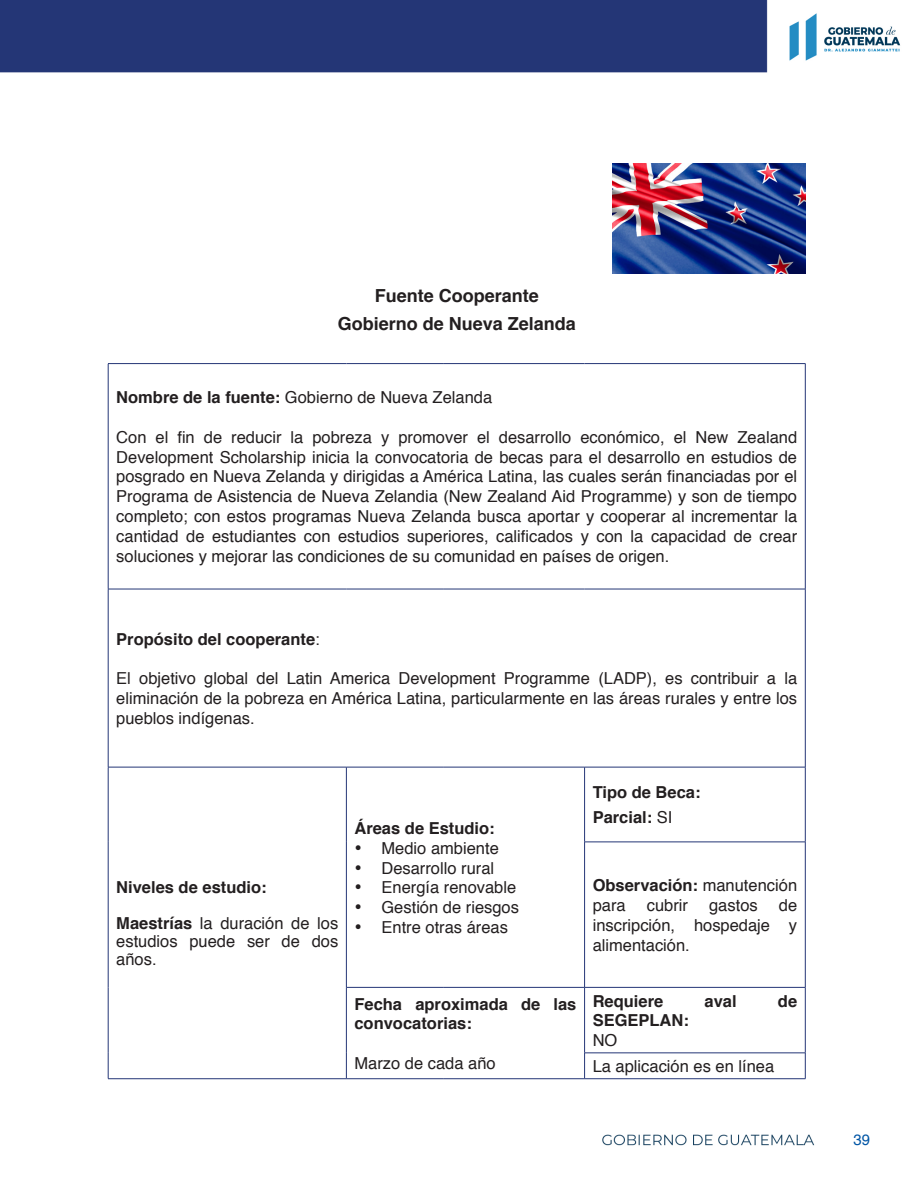
<style>
.page{position:relative;width:918px;height:1188px;background:#fff}
.page>*{position:absolute;margin:0;border:0;box-sizing:border-box;transform-origin:0 0}
.t1{font:700 18px/27.9px "Helvetica";color:#231f20;text-align:center}
.t2{font:16.5px/19.8px "Helvetica";color:#231f20;text-align:justify}
.t3{font:700 16.5px/36.3px "Helvetica";color:#231f20}
.t4{font:15px "Helvetica";color:#0155a5}
.s1{font-weight:700}
.s2{font-weight:400}
</style>
<div class="page">
<img style="left:0;top:0;width:901px;height:1146px">
<img style="left:613px;top:163px;width:192px;height:111px">
<hr style="left:108px;top:363px;width:238px;height:1px;background:#243676">
<hr style="left:108px;top:364px;width:1px;height:225px;background:#243676">
<hr style="left:346px;top:363px;width:98px;height:1px;background:#243676">
<hr style="left:444px;top:363px;width:141px;height:1px;background:#243676">
<hr style="left:585px;top:363px;width:220px;height:1px;background:#243676">
<hr style="left:805px;top:364px;width:1px;height:225px;background:#243676">
<hr style="left:108px;top:589px;width:238px;height:1px;background:#243676">
<hr style="left:108px;top:589px;width:1px;height:178px;background:#243676">
<hr style="left:346px;top:589px;width:98px;height:1px;background:#243676">
<hr style="left:444px;top:589px;width:141px;height:1px;background:#243676">
<hr style="left:585px;top:589px;width:220px;height:1px;background:#243676">
<hr style="left:805px;top:589px;width:1px;height:178px;background:#243676">
<hr style="left:108px;top:767px;width:238px;height:1px;background:#243676">
<hr style="left:108px;top:767px;width:1px;height:75px;background:#243676">
<hr style="left:108px;top:842px;width:1px;height:145px;background:#243676">
<hr style="left:108px;top:987px;width:1px;height:66px;background:#243676">
<svg style="left:108px;top:1053px;width:1px;height:25px"></svg>
<hr style="left:346px;top:767px;width:98px;height:1px;background:#243676">
<hr style="left:346px;top:767px;width:1px;height:75px;background:#243676">
<hr style="left:444px;top:767px;width:141px;height:1px;background:#243676">
<hr style="left:346px;top:842px;width:1px;height:145px;background:#243676">
<hr style="left:585px;top:767px;width:220px;height:1px;background:#243676">
<hr style="left:584px;top:767px;width:1px;height:75px;background:#243676">
<hr style="left:805px;top:767px;width:1px;height:75px;background:#243676">
<hr style="left:584px;top:842px;width:221px;height:1px;background:#243676">
<hr style="left:584px;top:842px;width:1px;height:145px;background:#243676">
<hr style="left:805px;top:842px;width:1px;height:145px;background:#243676">
<hr style="left:346px;top:987px;width:98px;height:1px;background:#243676">
<hr style="left:346px;top:988px;width:1px;height:65px;background:#243676">
<hr style="left:444px;top:987px;width:141px;height:1px;background:#243676">
<svg style="left:346px;top:1053px;width:1px;height:25px"></svg>
<hr style="left:585px;top:987px;width:220px;height:1px;background:#243676">
<hr style="left:584px;top:988px;width:1px;height:65px;background:#243676">
<hr style="left:805px;top:988px;width:1px;height:65px;background:#243676">
<hr style="left:584px;top:1053px;width:221px;height:1px;background:#243676">
<svg style="left:584px;top:1053px;width:1px;height:25px"></svg>
<svg style="left:805px;top:1053px;width:1px;height:26px"></svg>
<hr style="left:108px;top:1078px;width:238px;height:1px;background:#243676">
<hr style="left:346px;top:1078px;width:98px;height:1px;background:#243676">
<hr style="left:444px;top:1078px;width:141px;height:1px;background:#243676">
<hr style="left:585px;top:1078px;width:220px;height:1px;background:#243676">
<p class="t1" style="left:338px;top:283px;width:240px">Fuente Cooperante<br>Gobierno de Nueva Zelanda</p>
<p class="t2" style="left:116px;top:389px;width:377px"><span class="s1">Nombre de la fuente:</span> Gobierno de Nueva Zelanda</p>
<p class="t2" style="left:116px;top:429px;width:682px">Con el fin de reducir la pobreza y promover el desarrollo económico, el New Zealand Development Scholarship inicia la convocatoria de becas para el desarrollo en estudios de posgrado en Nueva Zelanda y dirigidas a América Latina, las cuales serán financiadas por el Programa de Asistencia de Nueva Zelandia (New Zealand Aid Programme) y son de tiempo completo; con estos programas Nueva Zelanda busca aportar y cooperar al incrementar la cantidad de estudiantes con estudios superiores, calificados y con la capacidad de crear soluciones y mejorar las condiciones de su comunidad en países de origen.</p>
<p class="t3" style="left:116px;top:622px;width:205px">Propósito del cooperante<span class="s2">:</span></p>
<p class="t2" style="left:116px;top:670px;width:682px">El objetivo global del Latin America Development Programme (LADP), es contribuir a la eliminación de la pobreza en América Latina, particularmente en las áreas rurales y entre los pueblos indígenas.</p>
<p class="t3" style="left:116px;top:870px;width:223px">Niveles de estudio:<br>Maestrías <span class="s2">la duración de los</span></p>
<p class="t2" style="left:116px;top:934px;width:223px;line-height:18.1px">estudios puede ser de dos años.</p>
<p class="t3" style="left:354px;top:811px;width:142px">Áreas de Estudio:</p>
<p class="t2" style="left:354px;top:839px;width:146px">• Medio ambiente</p>
<p class="t2" style="left:354px;top:859px;width:141px">• Desarrollo rural</p>
<p class="t2" style="left:354px;top:879px;width:163px">• Energía renovable</p>
<p class="t2" style="left:354px;top:899px;width:166px">• Gestión de riesgos</p>
<p class="t2" style="left:354px;top:919px;width:155px">• Entre otras áreas</p>
<p class="t3" style="left:593px;top:781px;width:109px;line-height:24.8px">Tipo de Beca:<br>Parcial: <span class="s2">SI</span></p>
<p class="t2" style="left:593px;top:877px;width:206px"><span class="s1">Observación:</span> manutención para</p>
<p class="t2" style="left:593px;top:897px;width:206px;text-indent:186px">de inscripción, hospedaje y alimentación.</p>
<p class="t2" style="left:647px;top:897px;width:43px">cubrir</p>
<p class="t2" style="left:709px;top:897px;width:50px">gastos</p>
<p class="t3" style="left:354px;top:995px;width:223px;line-height:19.8px">Fecha aproximada de las convocatorias:</p>
<p class="t2" style="left:354px;top:1055px;width:143px">Marzo de cada año</p>
<p class="t3" style="left:593px;top:984px;width:72px">Requiere</p>
<p class="t3" style="left:705px;top:984px;width:34px">aval</p>
<p class="t3" style="left:778px;top:984px;width:21px">de</p>
<p class="t3" style="left:593px;top:1004px;width:98px">SEGEPLAN:</p>
<p class="t2" style="left:593px;top:1029px;width:183px;line-height:25.8px">NO<br>La aplicación es en línea</p>
<p class="t4" style="left:853px;top:1133px;width:18px">39</p>
</div>
